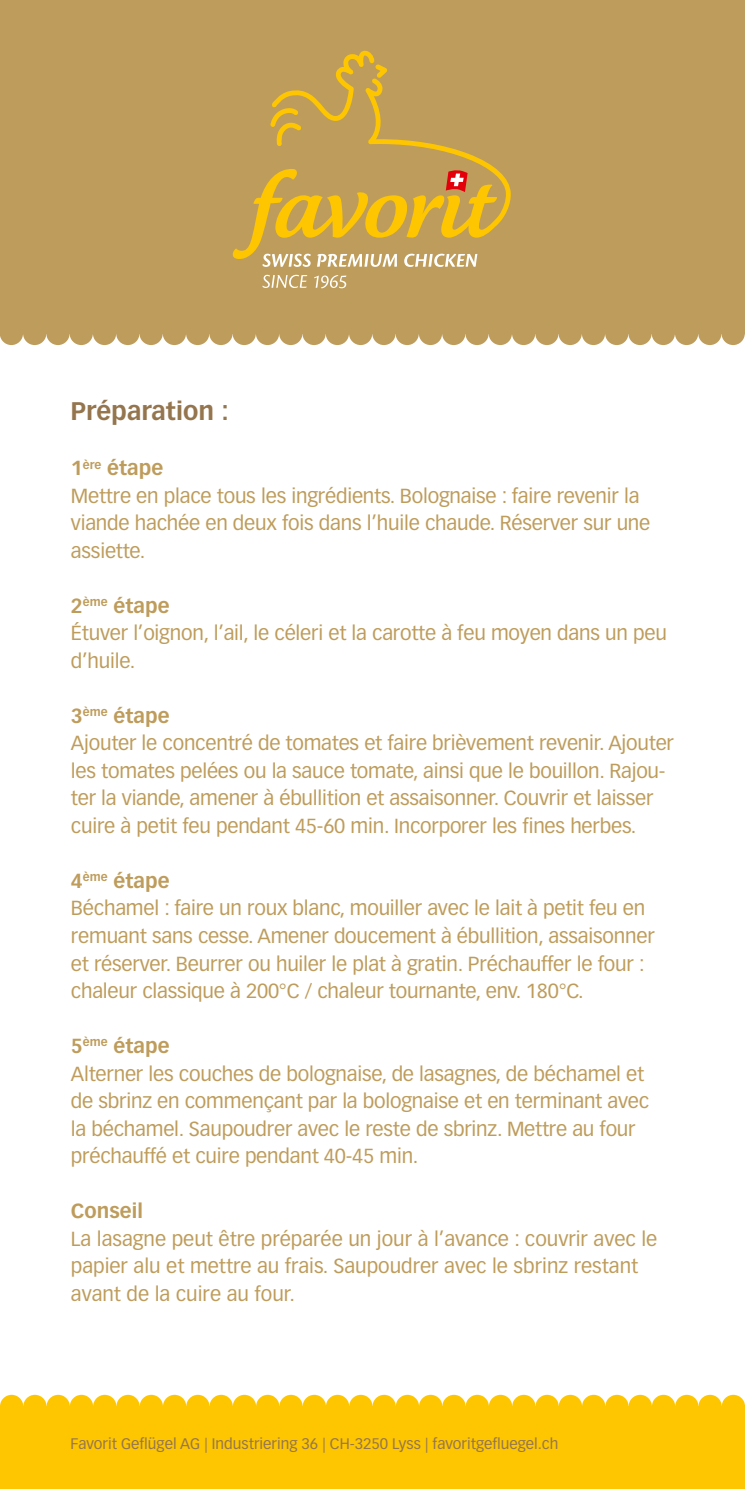
<style>
.page{position:relative;width:745px;height:1489px;background:#fff}
.page>*{position:absolute;margin:0;border:0;box-sizing:border-box;transform-origin:0 0}
.t1{font:700 25px "Vectora LT Std";color:#94754e}
.t2{font:20px/27.5px "Vectora LT Std";letter-spacing:-.01em;color:#be9c5b}
.t3{font:700 20px "Vectora LT Std";color:#be9c5b}
.t4{font:15px "Vectora LT Std";color:#94754e}
.s1{font-weight:700}
</style>
<div class="page">
<div style="left:0;top:1406px;width:744px;height:82px;background:#fec600"></div>
<div style="left:256px;top:322px;width:23px;height:23px;background:#be9c5b;border-radius:50%"></div>
<div style="left:93px;top:322px;width:23px;height:23px;background:#be9c5b;border-radius:50%"></div>
<div style="left:279px;top:322px;width:23px;height:23px;background:#be9c5b;border-radius:50%"></div>
<div style="left:116px;top:322px;width:23px;height:23px;background:#be9c5b;border-radius:50%"></div>
<div style="left:209px;top:322px;width:23px;height:23px;background:#be9c5b;border-radius:50%"></div>
<div style="left:46px;top:322px;width:24px;height:23px;background:#be9c5b;border-radius:50%"></div>
<div style="left:163px;top:322px;width:23px;height:23px;background:#be9c5b;border-radius:50%"></div>
<div style="left:0;top:322px;width:23px;height:23px;background:#be9c5b;border-radius:50%"></div>
<div style="left:232px;top:322px;width:24px;height:23px;background:#be9c5b;border-radius:50%"></div>
<div style="left:70px;top:322px;width:23px;height:23px;background:#be9c5b;border-radius:50%"></div>
<div style="left:186px;top:322px;width:23px;height:23px;background:#be9c5b;border-radius:50%"></div>
<div style="left:23px;top:322px;width:23px;height:23px;background:#be9c5b;border-radius:50%"></div>
<div style="left:139px;top:322px;width:24px;height:23px;background:#be9c5b;border-radius:50%"></div>
<div style="left:558px;top:322px;width:23px;height:23px;background:#be9c5b;border-radius:50%"></div>
<div style="left:395px;top:322px;width:23px;height:23px;background:#be9c5b;border-radius:50%"></div>
<div style="left:581px;top:322px;width:23px;height:23px;background:#be9c5b;border-radius:50%"></div>
<div style="left:418px;top:322px;width:24px;height:23px;background:#be9c5b;border-radius:50%"></div>
<div style="left:511px;top:322px;width:24px;height:23px;background:#be9c5b;border-radius:50%"></div>
<div style="left:349px;top:322px;width:23px;height:23px;background:#be9c5b;border-radius:50%"></div>
<div style="left:465px;top:322px;width:23px;height:23px;background:#be9c5b;border-radius:50%"></div>
<div style="left:302px;top:322px;width:23px;height:23px;background:#be9c5b;border-radius:50%"></div>
<div style="left:535px;top:322px;width:23px;height:23px;background:#be9c5b;border-radius:50%"></div>
<div style="left:372px;top:322px;width:23px;height:23px;background:#be9c5b;border-radius:50%"></div>
<div style="left:488px;top:322px;width:23px;height:23px;background:#be9c5b;border-radius:50%"></div>
<div style="left:325px;top:322px;width:24px;height:23px;background:#be9c5b;border-radius:50%"></div>
<div style="left:442px;top:322px;width:23px;height:23px;background:#be9c5b;border-radius:50%"></div>
<div style="left:697px;top:322px;width:24px;height:23px;background:#be9c5b;border-radius:50%"></div>
<div style="left:721px;top:322px;width:23px;height:23px;background:#be9c5b;border-radius:50%"></div>
<svg style="left:744px;top:322px;width:1px;height:16px"></svg>
<div style="left:651px;top:322px;width:23px;height:23px;background:#be9c5b;border-radius:50%"></div>
<div style="left:604px;top:322px;width:24px;height:23px;background:#be9c5b;border-radius:50%"></div>
<div style="left:674px;top:322px;width:23px;height:23px;background:#be9c5b;border-radius:50%"></div>
<div style="left:628px;top:322px;width:23px;height:23px;background:#be9c5b;border-radius:50%"></div>
<div style="left:0;top:0;width:744px;height:333px;background:#be9c5b"></div>
<svg style="left:262px;top:275px;width:45px;height:13px"></svg>
<svg style="left:314px;top:275px;width:32px;height:13px"></svg>
<svg style="left:232px;top:51px;width:278px;height:216px"></svg>
<div style="left:256px;top:1394px;width:23px;height:23px;background:#fec600;border-radius:50%"></div>
<div style="left:93px;top:1394px;width:23px;height:23px;background:#fec600;border-radius:50%"></div>
<div style="left:279px;top:1394px;width:23px;height:23px;background:#fec600;border-radius:50%"></div>
<div style="left:116px;top:1394px;width:24px;height:23px;background:#fec600;border-radius:50%"></div>
<div style="left:209px;top:1394px;width:24px;height:23px;background:#fec600;border-radius:50%"></div>
<div style="left:47px;top:1394px;width:23px;height:23px;background:#fec600;border-radius:50%"></div>
<div style="left:163px;top:1394px;width:23px;height:23px;background:#fec600;border-radius:50%"></div>
<div style="left:0;top:1394px;width:23px;height:23px;background:#fec600;border-radius:50%"></div>
<div style="left:233px;top:1394px;width:23px;height:23px;background:#fec600;border-radius:50%"></div>
<div style="left:70px;top:1394px;width:23px;height:23px;background:#fec600;border-radius:50%"></div>
<div style="left:186px;top:1394px;width:23px;height:23px;background:#fec600;border-radius:50%"></div>
<div style="left:23px;top:1394px;width:24px;height:23px;background:#fec600;border-radius:50%"></div>
<div style="left:140px;top:1394px;width:23px;height:23px;background:#fec600;border-radius:50%"></div>
<div style="left:558px;top:1394px;width:23px;height:23px;background:#fec600;border-radius:50%"></div>
<div style="left:395px;top:1394px;width:24px;height:23px;background:#fec600;border-radius:50%"></div>
<div style="left:581px;top:1394px;width:24px;height:23px;background:#fec600;border-radius:50%"></div>
<div style="left:419px;top:1394px;width:23px;height:23px;background:#fec600;border-radius:50%"></div>
<div style="left:512px;top:1394px;width:23px;height:23px;background:#fec600;border-radius:50%"></div>
<div style="left:349px;top:1394px;width:23px;height:23px;background:#fec600;border-radius:50%"></div>
<div style="left:465px;top:1394px;width:23px;height:23px;background:#fec600;border-radius:50%"></div>
<div style="left:302px;top:1394px;width:24px;height:23px;background:#fec600;border-radius:50%"></div>
<div style="left:535px;top:1394px;width:23px;height:23px;background:#fec600;border-radius:50%"></div>
<div style="left:372px;top:1394px;width:23px;height:23px;background:#fec600;border-radius:50%"></div>
<div style="left:488px;top:1394px;width:24px;height:23px;background:#fec600;border-radius:50%"></div>
<div style="left:326px;top:1394px;width:23px;height:23px;background:#fec600;border-radius:50%"></div>
<div style="left:442px;top:1394px;width:23px;height:23px;background:#fec600;border-radius:50%"></div>
<div style="left:698px;top:1394px;width:23px;height:23px;background:#fec600;border-radius:50%"></div>
<div style="left:721px;top:1394px;width:23px;height:23px;background:#fec600;border-radius:50%"></div>
<svg style="left:744px;top:1402px;width:1px;height:15px"></svg>
<div style="left:651px;top:1394px;width:23px;height:23px;background:#fec600;border-radius:50%"></div>
<div style="left:605px;top:1394px;width:23px;height:23px;background:#fec600;border-radius:50%"></div>
<div style="left:674px;top:1394px;width:24px;height:23px;background:#fec600;border-radius:50%"></div>
<div style="left:628px;top:1394px;width:23px;height:23px;background:#fec600;border-radius:50%"></div>
<p class="t1" style="left:71px;top:396px;width:159px">Préparation :</p>
<p class="t2" style="left:71px;top:454px;width:580px"><span class="s1">1</span><sup>ère</sup> <span class="s1">étape<br></span>Mettre en place tous les ingrédients. Bolognaise : faire revenir la viande hachée en deux fois dans l’huile chaude. Réserver sur une assiette.</p>
<p class="t2" style="left:71px;top:592px;width:597px"><span class="s1">2</span><sup>ème</sup> <span class="s1">étape<br></span>Étuver l’oignon, l’ail, le céleri et la carotte à feu moyen dans un peu d’huile.</p>
<p class="t2" style="left:71px;top:702px;width:604px"><span class="s1">3</span><sup>ème</sup> <span class="s1">étape<br></span>Ajouter le concentré de tomates et faire brièvement revenir. Ajouter les tomates pelées ou la sauce tomate, ainsi que le bouillon. Rajou&shy;ter la viande, amener à ébullition et assaisonner. Couvrir et laisser cuire à petit feu pendant 45-60 min. Incorporer les fines herbes.</p>
<p class="t2" style="left:71px;top:867px;width:585px"><span class="s1">4</span><sup>ème</sup> <span class="s1">étape<br></span>Béchamel : faire un roux blanc, mouiller avec le lait à petit feu en remuant sans cesse. Amener doucement à ébullition, assaisonner et réserver. Beurrer ou huiler le plat à gratin. Préchauffer le four : chaleur classique à 200°C / chaleur tournante, env. 180°C.</p>
<p class="t2" style="left:71px;top:1032px;width:579px"><span class="s1">5</span><sup>ème</sup> <span class="s1">étape<br></span>Alterner les couches de bolognaise, de lasagnes, de béchamel et de sbrinz en commençant par la bolognaise et en terminant avec la béchamel. Saupoudrer avec le reste de sbrinz. Mettre au four préchauffé et cuire pendant 40-45 min.</p>
<p class="t3" style="left:71px;top:1198px;width:73px">Conseil</p>
<p class="t2" style="left:71px;top:1224px;width:587px">La lasagne peut être préparée un jour à l’avance : couvrir avec le papier alu et mettre au frais. Saupoudrer avec le sbrinz restant avant de la cuire au four.</p>
<p class="t4" style="left:71px;top:1434px;width:489px">Favorit Geflügel AG | Industriering 36 | CH-3250 Lyss | favoritgefluegel.ch</p>
</div>
